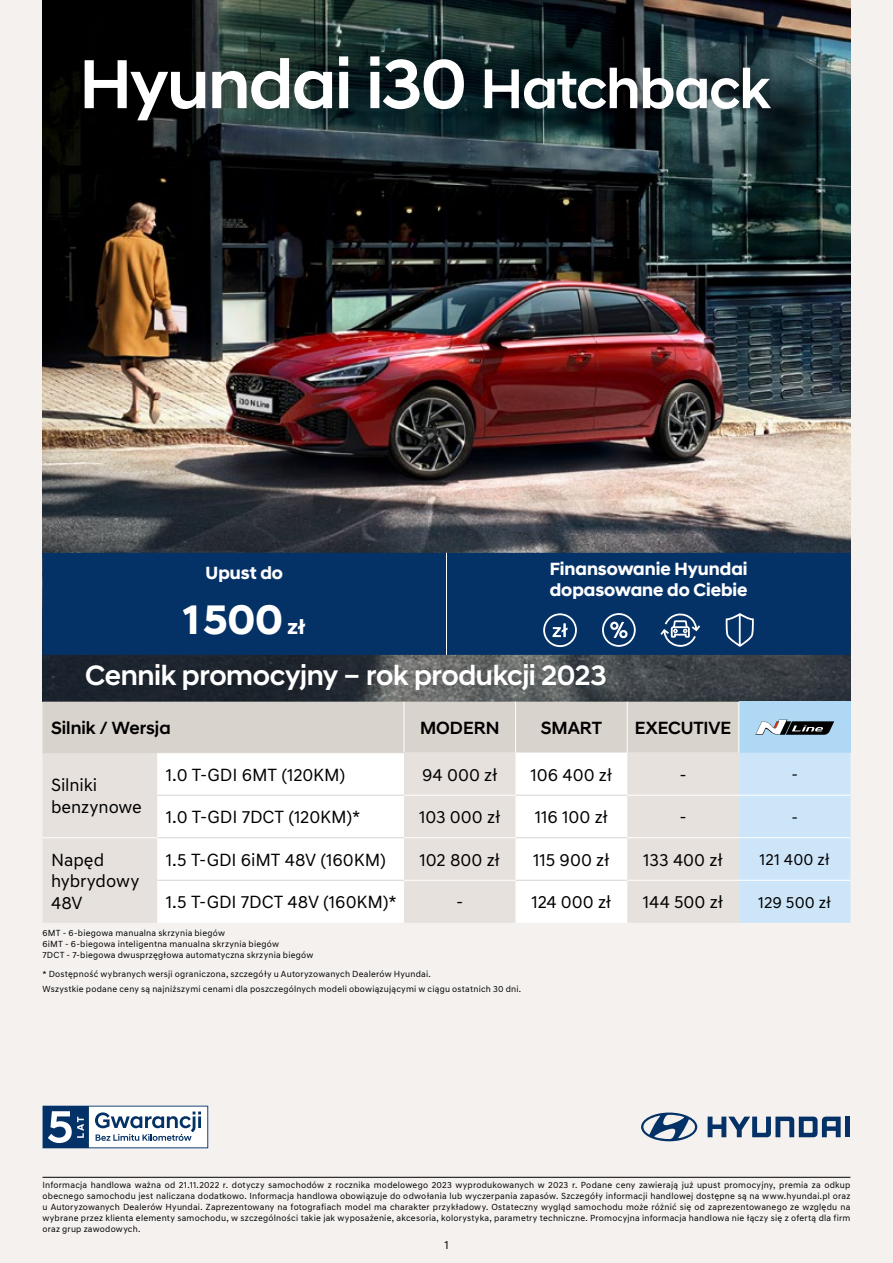
<style>
.page{position:relative;width:893px;height:1263px;background:#f4f1ef}
.page>*{position:absolute;margin:0;border:0;box-sizing:border-box;transform-origin:0 0}
.t1{font:500 70.5px "Hyundai Sans Head";letter-spacing:-.02em;color:#fff}
.t2{font:700 42px "Hyundai Sans Head";color:#fff}
.t3{font:500 28.5px "Hyundai Sans Head";letter-spacing:-.015em;color:#fff}
.t4{font:18px/21.6px "Hyundai Sans Text";letter-spacing:-.005em;color:#000}
.t5{font:700 18px/21.6px "Hyundai Sans Head";color:#fff}
.t6{font:500 18px "Hyundai Sans Head";color:#000}
.t7{font:16.5px "Hyundai Sans Text";color:#000}
.t8{font:12px "Hyundai Sans Text";color:#000}
.t9{font:9px/10.8px "Hyundai Sans Text";letter-spacing:.025em;color:#000}
.s1{font-size:57px}
.s2{font-size:21px}
</style>
<div class="page">
<img style="left:43px;top:0;width:807px;height:702px">
<svg style="left:43px;top:702px;width:807px;height:221px"></svg>
<hr style="left:43px;top:1177px;width:807px;height:1px;background:#000">
<svg style="left:708px;top:1116px;width:133px;height:21px"></svg>
<div style="left:845px;top:1116px;width:5px;height:21px;background:#053266"></div>
<svg style="left:641px;top:1112px;width:56px;height:29px"></svg>
<div style="left:43px;top:553px;width:807px;height:102px;background:#053266"></div>
<hr style="left:446px;top:553px;width:1px;height:102px;background:#fff">
<svg style="left:602px;top:613px;width:34px;height:34px"></svg>
<svg style="left:725px;top:613px;width:29px;height:34px"></svg>
<svg style="left:660px;top:613px;width:40px;height:34px"></svg>
<svg style="left:543px;top:613px;width:34px;height:34px"></svg>
<svg style="left:43px;top:1106px;width:165px;height:42px"></svg>
<h1 class="t1" style="left:79px;top:42px;width:692px">Hyundai i30 <span class="s1">Hatchback</span></h1>
<h3 class="t5" style="left:206px;top:562px;width:79px">Upust do</h3>
<h2 class="t2" style="left:183px;top:594px;width:124px">1500 <span class="s2">zł</span></h2>
<h3 class="t5" style="left:550px;top:558px;width:199px">Finansowanie Hyundai dopasowane do Ciebie</h3>
<h3 class="t3" style="left:85px;top:658px;width:523px">Cennik promocyjny – rok produkcji 2023</h3>
<h3 class="t6" style="left:51px;top:717px;width:121px">Silnik / Wersja</h3>
<h3 class="t6" style="left:420px;top:717px;width:81px">MODERN</h3>
<h3 class="t6" style="left:541px;top:717px;width:63px">SMART</h3>
<h3 class="t6" style="left:635px;top:717px;width:98px">EXECUTIVE</h3>
<h3 class="t4" style="left:51px;top:774px;width:92px">Silniki benzynowe</h3>
<h3 class="t4" style="left:166px;top:764px;width:181px">1.0 T-GDI 6MT (120KM)</h3>
<h3 class="t4" style="left:422px;top:764px;width:77px">94 000 zł</h3>
<h3 class="t4" style="left:530px;top:764px;width:83px">106 400 zł</h3>
<h3 class="t4" style="left:679px;top:764px;width:9px">-</h3>
<h3 class="t7" style="left:791px;top:764px;width:8px">-</h3>
<h3 class="t4" style="left:166px;top:806px;width:196px">1.0 T-GDI 7DCT (120KM)*</h3>
<h3 class="t4" style="left:419px;top:806px;width:83px">103 000 zł</h3>
<h3 class="t4" style="left:535px;top:806px;width:75px">116 100 zł</h3>
<h3 class="t4" style="left:679px;top:806px;width:9px">-</h3>
<h3 class="t7" style="left:791px;top:807px;width:8px">-</h3>
<h3 class="t4" style="left:51px;top:849px;width:90px">Napęd hybrydowy<br>48V</h3>
<h3 class="t4" style="left:166px;top:849px;width:222px">1.5 T-GDI 6iMT 48V (160KM)</h3>
<h3 class="t4" style="left:420px;top:849px;width:82px">102 800 zł</h3>
<h3 class="t4" style="left:533px;top:849px;width:78px">115 900 zł</h3>
<h3 class="t4" style="left:643px;top:849px;width:81px">133 400 zł</h3>
<h3 class="t7" style="left:760px;top:849px;width:72px">121 400 zł</h3>
<h3 class="t4" style="left:166px;top:891px;width:232px">1.5 T-GDI 7DCT 48V (160KM)*</h3>
<h3 class="t4" style="left:456px;top:891px;width:9px">-</h3>
<h3 class="t4" style="left:531px;top:891px;width:81px">124 000 zł</h3>
<h3 class="t4" style="left:643px;top:891px;width:82px">144 500 zł</h3>
<h3 class="t7" style="left:758px;top:892px;width:74px">129 500 zł</h3>
<p class="t9" style="left:43px;top:928px;width:272px">6MT - 6-biegowa manualna skrzynia biegów<br>6iMT - 6-biegowa inteligentna manualna skrzynia biegów<br>7DCT - 7-biegowa dwusprzęgłowa automatyczna skrzynia biegów</p>
<p class="t9" style="left:43px;top:966px;width:480px;line-height:15px">* Dostępność wybranych wersji ograniczona, szczegóły u Autoryzowanych Dealerów Hyundai.<br>Wszystkie podane ceny są najniższymi cenami dla poszczególnych modeli obowiązującymi w ciągu ostatnich 30 dni.</p>
<p class="t9" style="left:43px;top:1180px;width:809px;text-align:justify">Informacja handlowa ważna od 21.11.2022 r. dotyczy samochodów z rocznika modelowego 2023 wyprodukowanych w 2023 r. Podane ceny zawierają już upust promocyjny, premia za odkup obecnego samochodu jest naliczana dodatkowo. Informacja handlowa obowiązuje do odwołania lub wyczerpania zapasów. Szczegóły informacji handlowej dostępne są na www.hyundai.pl oraz u Autoryzowanych Dealerów Hyundai. Zaprezentowany na fotografiach model ma charakter przykładowy. Ostateczny wygląd samochodu może różnić się od zaprezentowanego ze względu na wybrane przez klienta elementy samochodu, w szczególności takie jak wyposażenie, akcesoria, kolorystyka, parametry techniczne. Promocyjna informacja handlowa nie łączy się z ofertą dla firm oraz grup zawodowych.</p>
<h3 class="t8" style="left:444px;top:1237px;width:6px">1</h3>
</div>
